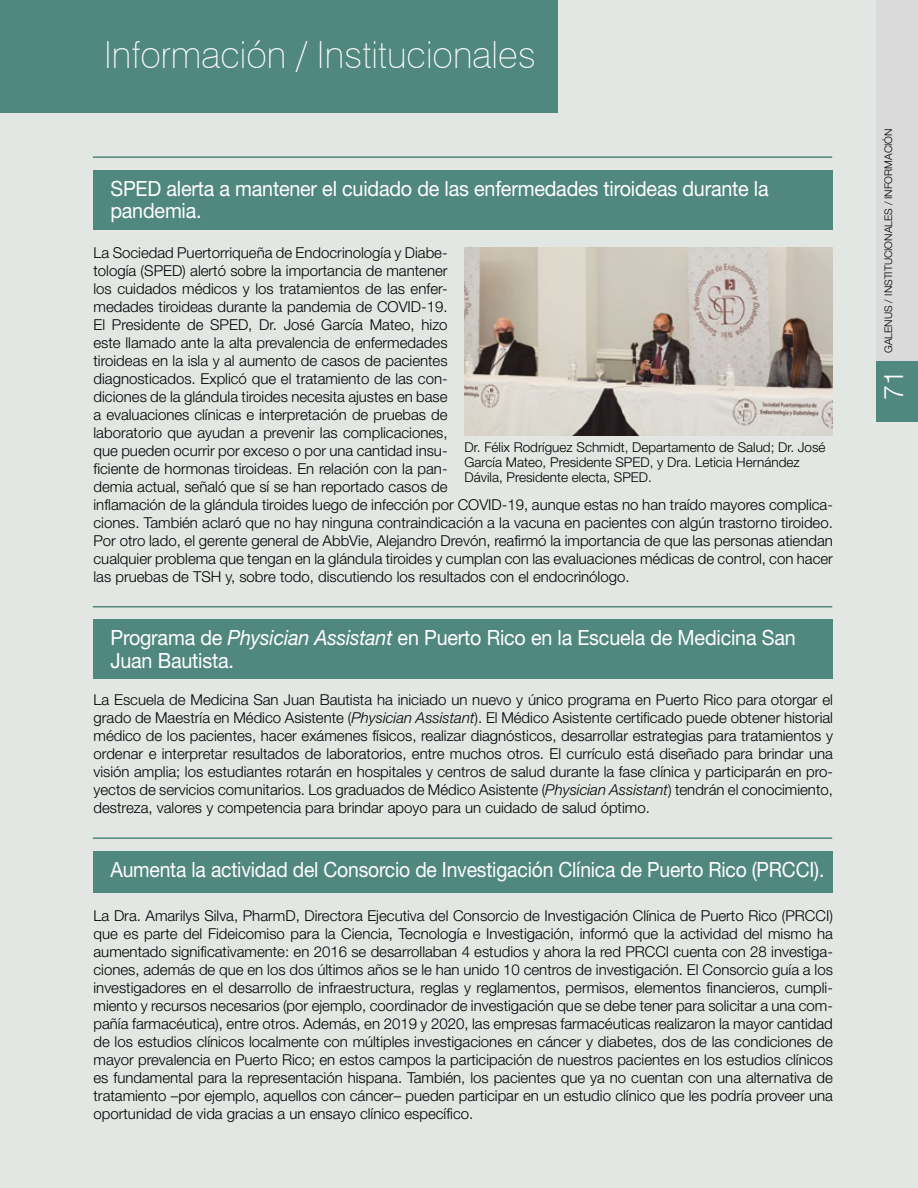
<style>
.page{position:relative;width:918px;height:1188px;background:#e2e7e3}
.page>*{position:absolute;margin:0;border:0;box-sizing:border-box;transform-origin:0 0}
.t1{font:100 37.5px "Swiss 721 BT";color:#fff}
.t2{font:300 27px "Helvetica Neue";color:#fff}
.t3{font:21px/22.5px "Helvetica Neue LT Std";letter-spacing:-.01em;color:#fff;scale:.94 1}
.t4{font:21px "Helvetica Neue LT Std";letter-spacing:-.01em;color:#fff;scale:.92 1}
.t5{font:300 15px/18px "Helvetica Neue";color:#000;text-align:justify}
.t6{font:300 13.5px/15px "Helvetica Neue";color:#000}
.t7{font:300 10.5px "Helvetica Neue";color:#000}
.s1{font-style:italic}
</style>
<div class="page">
<div style="left:0;top:0;width:557px;height:112px;background:#50877f"></div>
<hr style="left:93px;top:156px;width:739px;height:2px;background:#50877f">
<hr style="left:93px;top:606px;width:739px;height:2px;background:#50877f">
<hr style="left:93px;top:837px;width:739px;height:2px;background:#50877f">
<div style="left:94px;top:170px;width:739px;height:59px;background:#50877f"></div>
<div style="left:94px;top:620px;width:739px;height:59px;background:#50877f"></div>
<div style="left:94px;top:851px;width:739px;height:41px;background:#50877f"></div>
<img style="left:465px;top:247px;width:367px;height:188px">
<div style="left:876px;top:0;width:42px;height:412px;background:#dadada"></div>
<div style="left:876px;top:361px;width:42px;height:61px;background:#50877f"></div>
<h1 class="t1" style="left:104px;top:32px;width:433px">Información / Institucionales</h1>
<h3 class="t3" style="left:110px;top:177px;width:702px">SPED alerta a mantener el cuidado de las enfermedades tiroideas durante la pandemia.</h3>
<p class="t5" style="left:94px;top:243px;width:741px;text-align:left">La Sociedad Puertorriqueña de Endocrinología y Diabe-<br>tología (SPED) alertó sobre la importancia de mantener<br>los cuidados médicos y los tratamientos de las enfer-<br>medades tiroideas durante la pandemia de COVID-19.<br>El Presidente de SPED, Dr. José García Mateo, hizo<br>este llamado ante la alta prevalencia de enfermedades<br>tiroideas en la isla y al aumento de casos de pacientes<br>diagnosticados. Explicó que el tratamiento de las con-<br>diciones de la glándula tiroides necesita ajustes en base<br>a evaluaciones clínicas e interpretación de pruebas de<br>laboratorio que ayudan a prevenir las complicaciones,<br>que pueden ocurrir por exceso o por una cantidad insu-<br>ficiente de hormonas tiroideas. En relación con la pan-<br>demia actual, señaló que sí se han reportado casos de<br>inflamación de la glándula tiroides luego de infección por COVID-19, aunque estas no han traído mayores complica&shy;ciones. También aclaró que no hay ninguna contraindicación a la vacuna en pacientes con algún trastorno tiroideo.<br>Por otro lado, el gerente general de AbbVie, Alejandro Drevón, reafirmó la importancia de que las personas atiendan cualquier problema que tengan en la glándula tiroides y cumplan con las evaluaciones médicas de control, con hacer las pruebas de TSH y, sobre todo, discutiendo los resultados con el endocrinólogo.</p>
<p class="t6" style="left:465px;top:439px;width:363px">Dr. Félix Rodríguez Schmidt, Departamento de Salud; Dr. José<br>García Mateo, Presidente SPED, y Dra. Leticia Hernández<br>Dávila, Presidente electa, SPED.</p>
<h3 class="t3" style="left:110px;top:626px;width:731px">Programa de <span class="s1">Physician Assistant</span> en Puerto Rico en la Escuela de Medicina San<br>Juan Bautista.</h3>
<p class="t5" style="left:94px;top:690px;width:741px">La Escuela de Medicina San Juan Bautista ha iniciado un nuevo y único programa en Puerto Rico para otorgar el grado de Maestría en Médico Asistente (<span class="s1">Physician Assistant</span>). El Médico Asistente certificado puede obtener historial médico de los pacientes, hacer exámenes físicos, realizar diagnósticos, desarrollar estrategias para tratamientos y ordenar e interpretar resultados de laboratorios, entre muchos otros. El currículo está diseñado para brindar una visión amplia; los estudiantes rotarán en hospitales y centros de salud durante la fase clínica y participarán en pro&shy;yectos de servicios comunitarios. Los graduados de Médico Asistente (<span class="s1">Physician Assistant</span>) tendrán el conocimiento, destreza, valores y competencia para brindar apoyo para un cuidado de salud óptimo.</p>
<h3 class="t4" style="left:110px;top:857px;width:778px">Aumenta la actividad del Consorcio de Investigación Clínica de Puerto Rico (PRCCI).</h3>
<p class="t5" style="left:94px;top:906px;width:741px">La Dra. Amarilys Silva, PharmD, Directora Ejecutiva del Consorcio de Investigación Clínica de Puerto Rico (PRCCI) que es parte del Fideicomiso para la Ciencia, Tecnología e Investigación, informó que la actividad del mismo ha aumentado significativamente: en 2016 se desarrollaban 4 estudios y ahora la red PRCCI cuenta con 28 investiga&shy;ciones, además de que en los dos últimos años se le han unido 10 centros de investigación. El Consorcio guía a los investigadores en el desarrollo de infraestructura, reglas y reglamentos, permisos, elementos financieros, cumpli&shy;miento y recursos necesarios (por ejemplo, coordinador de investigación que se debe tener para solicitar a una com&shy;pañía farmacéutica), entre otros. Además, en 2019 y 2020, las empresas farmacéuticas realizaron la mayor cantidad de los estudios clínicos localmente con múltiples investigaciones en cáncer y diabetes, dos de las condiciones de mayor prevalencia en Puerto Rico; en estos campos la participación de nuestros pacientes en los estudios clínicos es fundamental para la representación hispana. También, los pacientes que ya no cuentan con una alternativa de tratamiento –por ejemplo, aquellos con cáncer– pueden participar en un estudio clínico que les podría proveer una oportunidad de vida gracias a un ensayo clínico específico.</p>
<p class="t7" style="left:882px;top:353px;width:226px;rotate:-90deg">GALENUS / INSTITUCIONALES / INFORMACIÓN</p>
<h2 class="t2" style="left:877px;top:400px;width:32px;rotate:-90deg">71</h2>
</div>
